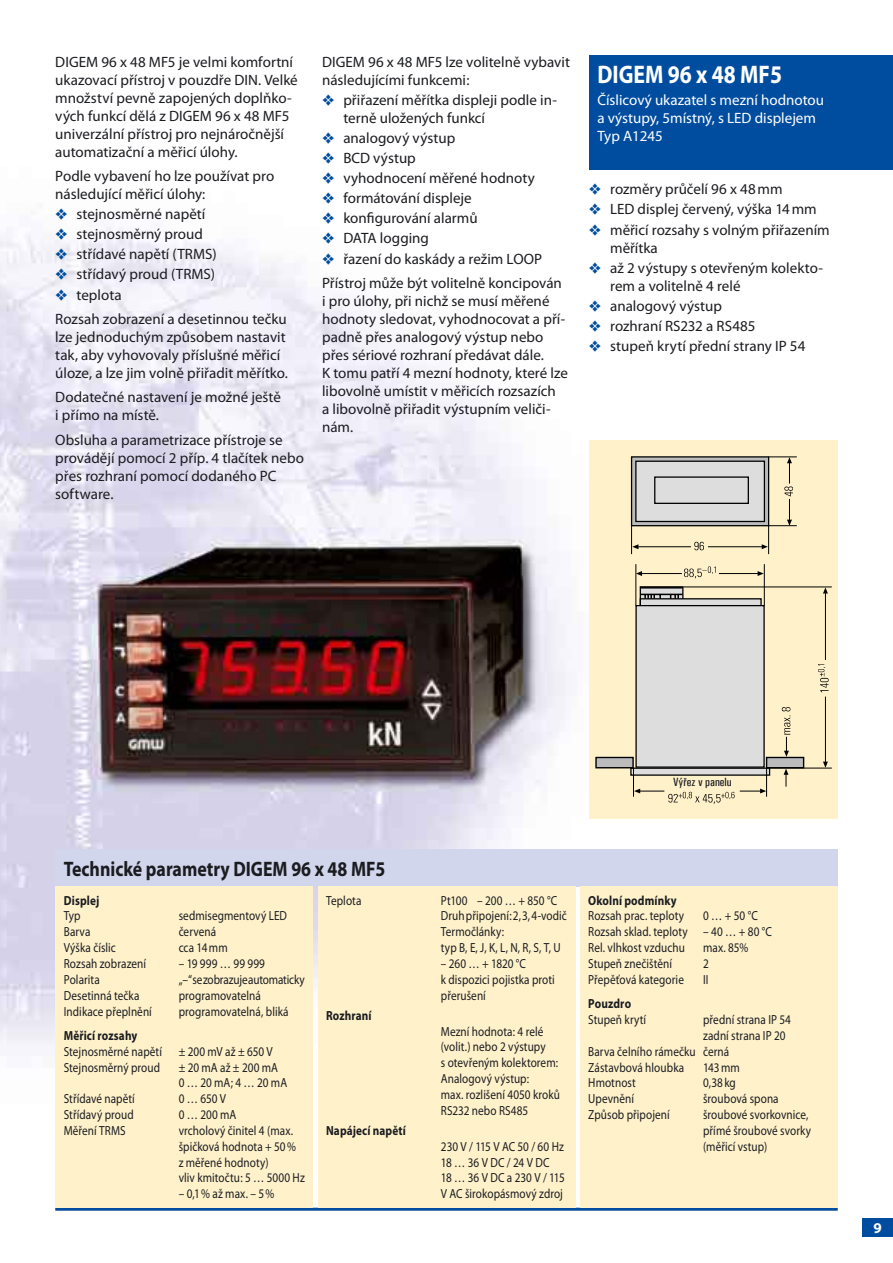
<style>
.page{position:relative;width:893px;height:1263px;background:#fff}
.page>*{position:absolute;margin:0;border:0;box-sizing:border-box;transform-origin:0 0}
.t1{font:700 25.5px "Myriad Pro";color:#fff;scale:.85 1}
.t2{font:700 21px "Myriad Pro";color:#1b1c20;scale:.85 1}
.t3{font:15px/18px "Myriad Pro";color:#1b1c20}
.t4{font:15px/18px "Myriad Pro";color:#fff}
.t5{font:700 15px "Myriad Pro";color:#fff}
.t6{font:13.2px/15.9px "Myriad Pro";letter-spacing:.005em;color:#1b1c20;scale:.85 1}
.t7{font:700 13.2px "Myriad Pro";letter-spacing:.01em;color:#1b1c20;scale:.85 1}
.t8{font:13.2px "Myriad Pro";letter-spacing:-.015em;color:#1b1c20;scale:.85 1}
.t9{font:500 condensed 12px "Univers";color:#1b1c20}
.s1{color:#004d9f}
</style>
<div class="page">
<img style="left:0;top:227px;width:893px;height:1010px">
<div style="left:862px;top:1218px;width:31px;height:18px;background:#004d9f"></div>
<hr style="left:55px;top:1208px;width:783px;height:3px;background:#004d9f">
<div style="left:589px;top:441px;width:249px;height:378px;background:#fff2cb"></div>
<hr style="left:825px;top:593px;width:1px;height:67px;background:#000">
<svg style="left:823px;top:588px;width:5px;height:5px"></svg>
<hr style="left:683px;top:587px;width:149px;height:1px;background:#000">
<svg style="left:818px;top:664px;width:11px;height:28px"></svg>
<hr style="left:825px;top:696px;width:1px;height:66px;background:#000">
<svg style="left:823px;top:762px;width:5px;height:6px"></svg>
<hr style="left:766px;top:768px;width:66px;height:1px;background:#000">
<svg style="left:630px;top:456px;width:167px;height:98px"></svg>
<hr style="left:636px;top:564px;width:1px;height:42px;background:#000">
<hr style="left:764px;top:564px;width:1px;height:42px;background:#000">
<hr style="left:642px;top:573px;width:40px;height:1px;background:#000">
<svg style="left:636px;top:571px;width:6px;height:5px"></svg>
<hr style="left:719px;top:573px;width:39px;height:1px;background:#000">
<svg style="left:758px;top:571px;width:6px;height:5px"></svg>
<svg style="left:684px;top:566px;width:32px;height:12px"></svg>
<svg style="left:595px;top:585px;width:210px;height:219px"></svg>
<div style="left:589px;top:55px;width:304px;height:115px;background:#004d9f"></div>
<div style="left:55px;top:849px;width:783px;height:37px;background:#d2d6ec"></div>
<div style="left:55px;top:886px;width:258px;height:322px;background:#fff2cb"></div>
<div style="left:318px;top:886px;width:257px;height:322px;background:#fff2cb"></div>
<div style="left:580px;top:886px;width:258px;height:322px;background:#fff2cb"></div>
<p class="t3" style="left:55px;top:53px;width:244px">DIGEM 96 x 48 MF5 je velmi komfortní ukazovací přístroj v pouzdře DIN. Velké množství pevně zapojených doplňko&shy;vých funkcí dělá z DIGEM 96 x 48 MF5 univerzální přístroj pro nejnáročnější automatizační a měřicí úlohy.</p>
<p class="t3" style="left:55px;top:167px;width:220px">Podle vybavení ho lze používat pro následující měřicí úlohy:</p>
<p class="t3" style="left:55px;top:205px;width:152px"><span class="s1">❖</span> stejnosměrné napětí</p>
<p class="t3" style="left:55px;top:225px;width:149px"><span class="s1">❖</span> stejnosměrný proud</p>
<p class="t3" style="left:55px;top:246px;width:163px"><span class="s1">❖</span> střídavé napětí (TRMS)</p>
<p class="t3" style="left:55px;top:266px;width:161px"><span class="s1">❖</span> střídavý proud (TRMS)</p>
<p class="t3" style="left:55px;top:283px;width:233px;line-height:24.5px"><span class="s1">❖</span> teplota<br>Rozsah zobrazení a desetinnou tečku</p>
<p class="t3" style="left:55px;top:328px;width:234px">lze jednoduchým způsobem nastavit tak, aby vyhovovaly příslušné měřicí úloze, a lze jim volně přiřadit měřítko.</p>
<p class="t3" style="left:55px;top:389px;width:227px">Dodatečné nastavení je možné ještě i přímo na místě.</p>
<p class="t3" style="left:55px;top:431px;width:250px">Obsluha a parametrizace přístroje se provádějí pomocí 2 příp. 4 tlačítek nebo přes rozhraní pomocí dodaného PC software.</p>
<p class="t3" style="left:322px;top:53px;width:249px">DIGEM 96 x 48 MF5 lze volitelně vybavit následujícími funkcemi:</p>
<p class="t3" style="left:343px;top:91px;width:215px;text-indent:-21px"><span class="s1">❖</span> přiřazení měřítka displeji podle in&shy;terně uložených funkcí</p>
<p class="t3" style="left:322px;top:129px;width:135px"><span class="s1">❖</span> analogový výstup</p>
<p class="t3" style="left:322px;top:149px;width:95px"><span class="s1">❖</span> BCD výstup</p>
<p class="t3" style="left:322px;top:169px;width:214px"><span class="s1">❖</span> vyhodnocení měřené hodnoty</p>
<p class="t3" style="left:322px;top:189px;width:151px"><span class="s1">❖</span> formátování displeje</p>
<p class="t3" style="left:322px;top:210px;width:157px"><span class="s1">❖</span> konfigurování alarmů</p>
<p class="t3" style="left:322px;top:230px;width:108px"><span class="s1">❖</span> DATA logging</p>
<p class="t3" style="left:322px;top:247px;width:241px;line-height:24.5px"><span class="s1">❖</span> řazení do kaskády a režim LOOP<br>Přístroj může být volitelně koncipován</p>
<p class="t3" style="left:322px;top:292px;width:247px">i pro úlohy, při nichž se musí měřené hodnoty sledovat, vyhodnocovat a pří&shy;padně přes analogový výstup nebo přes sériové rozhraní předávat dále.<br>K tomu patří 4 mezní hodnoty, které lze libovolně umístit v měřicích rozsazích<br>a libovolně přiřadit výstupním veliči&shy;nám.</p>
<h1 class="t1" style="left:597px;top:60px;width:219px">DIGEM 96 x 48 MF5</h1>
<p class="t4" style="left:597px;top:91px;width:228px">Číslicový ukazatel s mezní hodnotou a výstupy, 5místný, s LED displejem<br>Typ A1245</p>
<p class="t3" style="left:589px;top:180px;width:195px"><span class="s1">❖</span> rozměry průčelí 96 x 48 mm</p>
<p class="t3" style="left:589px;top:201px;width:229px"><span class="s1">❖</span> LED displej červený, výška 14 mm</p>
<p class="t3" style="left:610px;top:221px;width:221px;text-indent:-21px"><span class="s1">❖</span> měřicí rozsahy s volným přiřazením měřítka</p>
<p class="t3" style="left:610px;top:259px;width:214px;text-indent:-21px"><span class="s1">❖</span> až 2 výstupy s otevřeným kolekto&shy;rem a volitelně 4 relé</p>
<p class="t3" style="left:589px;top:297px;width:135px"><span class="s1">❖</span> analogový výstup</p>
<p class="t3" style="left:589px;top:317px;width:168px"><span class="s1">❖</span> rozhraní RS232 a RS485</p>
<p class="t3" style="left:589px;top:337px;width:218px"><span class="s1">❖</span> stupeň krytí přední strany IP 54</p>
<p class="t9" style="left:673px;top:775px;width:60px">Výřez v panelu</p>
<h2 class="t2" style="left:64px;top:857px;width:380px">Technické parametry DIGEM 96 x 48 MF5</h2>
<p class="t7" style="left:64px;top:893px;width:43px">Displej</p>
<p class="t6" style="left:64px;top:908px;width:21px">Typ</p>
<p class="t6" style="left:179px;top:908px;width:129px">sedmisegmentový LED</p>
<p class="t6" style="left:64px;top:924px;width:33px">Barva</p>
<p class="t6" style="left:179px;top:924px;width:46px">červená</p>
<p class="t6" style="left:64px;top:940px;width:63px">Výška číslic</p>
<p class="t6" style="left:179px;top:940px;width:59px">cca 14 mm</p>
<p class="t6" style="left:64px;top:956px;width:98px">Rozsah zobrazení</p>
<p class="t6" style="left:179px;top:956px;width:103px">– 19 999 … 99 999</p>
<p class="t6" style="left:64px;top:972px;width:44px">Polarita</p>
<p class="t8" style="left:179px;top:972px;width:150px">„–“ se zobrazuje automaticky</p>
<p class="t6" style="left:64px;top:987px;width:90px">Desetinná tečka</p>
<p class="t6" style="left:179px;top:987px;width:98px">programovatelná</p>
<p class="t6" style="left:64px;top:1003px;width:105px">Indikace přeplnění</p>
<p class="t6" style="left:179px;top:1003px;width:131px">programovatelná, bliká</p>
<p class="t7" style="left:64px;top:1028px;width:88px">Měřicí rozsahy</p>
<p class="t6" style="left:64px;top:1043px;width:117px">Stejnosměrné napětí</p>
<p class="t6" style="left:179px;top:1043px;width:112px">± 200 mV až ± 650 V</p>
<p class="t6" style="left:64px;top:1059px;width:115px">Stejnosměrný proud</p>
<p class="t6" style="left:179px;top:1059px;width:129px">± 20 mA až ± 200 mA<br>0 … 20 mA; 4 … 20 mA</p>
<p class="t6" style="left:64px;top:1091px;width:85px">Střídavé napětí</p>
<p class="t6" style="left:179px;top:1091px;width:57px">0 … 650 V</p>
<p class="t6" style="left:64px;top:1107px;width:84px">Střídavý proud</p>
<p class="t6" style="left:179px;top:1107px;width:70px">0 … 200 mA</p>
<p class="t6" style="left:64px;top:1123px;width:74px">Měření TRMS</p>
<p class="t6" style="left:179px;top:1123px;width:150px">vrcholový činitel 4 (max. špičková hodnota + 50 %<br>z měřené hodnoty)<br>vliv kmitočtu: 5 … 5000 Hz</p>
<p class="t6" style="left:179px;top:1186px;width:114px">– 0,1 % až max. – 5 %</p>
<p class="t6" style="left:326px;top:892px;width:43px">Teplota</p>
<p class="t6" style="left:441px;top:892px;width:150px">Pt100 – 200 … + 850 °C<br>Druh připojení: 2, 3, 4-vodič<br>Termočlánky:<br>typ B, E, J, K, L, N, R, S, T, U</p>
<p class="t6" style="left:441px;top:956px;width:135px">– 260 … + 1820 °C<br>k dispozici pojistka proti přerušení</p>
<p class="t7" style="left:326px;top:1008px;width:55px">Rozhraní</p>
<p class="t6" style="left:441px;top:1023px;width:142px">Mezní hodnota: 4 relé (volit.) nebo 2 výstupy<br>s otevřeným kolektorem:<br>Analogový výstup:<br>max. rozlišení 4050 kroků<br>RS232 nebo RS485</p>
<p class="t7" style="left:326px;top:1123px;width:95px">Napájecí napětí</p>
<p class="t6" style="left:441px;top:1139px;width:147px">230 V / 115 V AC 50 / 60 Hz<br>18 … 36 V DC / 24 V DC<br>18 … 36 V DC a 230 V / 115<br>V AC širokopásmový zdroj</p>
<p class="t7" style="left:588px;top:893px;width:106px">Okolní podmínky</p>
<p class="t6" style="left:588px;top:908px;width:114px">Rozsah prac. teploty</p>
<p class="t6" style="left:588px;top:908px;width:218px;text-indent:115px">0 … + 50 °C<br>Rozsah sklad. teploty – 40 … + 80 °C<br>Rel. vlhkost vzduchu</p>
<p class="t6" style="left:703px;top:940px;width:55px">max. 85%</p>
<p class="t6" style="left:588px;top:956px;width:100px">Stupeň znečištění</p>
<p class="t6" style="left:703px;top:956px;width:8px">2</p>
<p class="t6" style="left:588px;top:972px;width:114px">Přepěťová kategorie</p>
<p class="t6" style="left:703px;top:972px;width:8px">II</p>
<p class="t7" style="left:588px;top:996px;width:52px">Pouzdro</p>
<p class="t6" style="left:588px;top:1012px;width:70px">Stupeň krytí</p>
<p class="t6" style="left:703px;top:1012px;width:105px">přední strana IP 54</p>
<p class="t6" style="left:703px;top:1028px;width:98px">zadní strana IP 20</p>
<p class="t6" style="left:588px;top:1043px;width:167px">Barva čelního rámečku černá</p>
<p class="t6" style="left:588px;top:1059px;width:114px">Zástavbová hloubka</p>
<p class="t6" style="left:703px;top:1059px;width:45px">143 mm</p>
<p class="t6" style="left:588px;top:1075px;width:57px">Hmotnost</p>
<p class="t6" style="left:703px;top:1075px;width:40px">0,38 kg</p>
<p class="t6" style="left:588px;top:1091px;width:55px">Upevnění</p>
<p class="t6" style="left:703px;top:1091px;width:90px">šroubová spona</p>
<p class="t6" style="left:588px;top:1107px;width:97px">Způsob připojení</p>
<p class="t6" style="left:703px;top:1107px;width:129px">šroubové svorkovnice, přímé šroubové svorky (měřicí vstup)</p>
<p class="t5" style="left:873px;top:1220px;width:10px">9</p>
</div>
